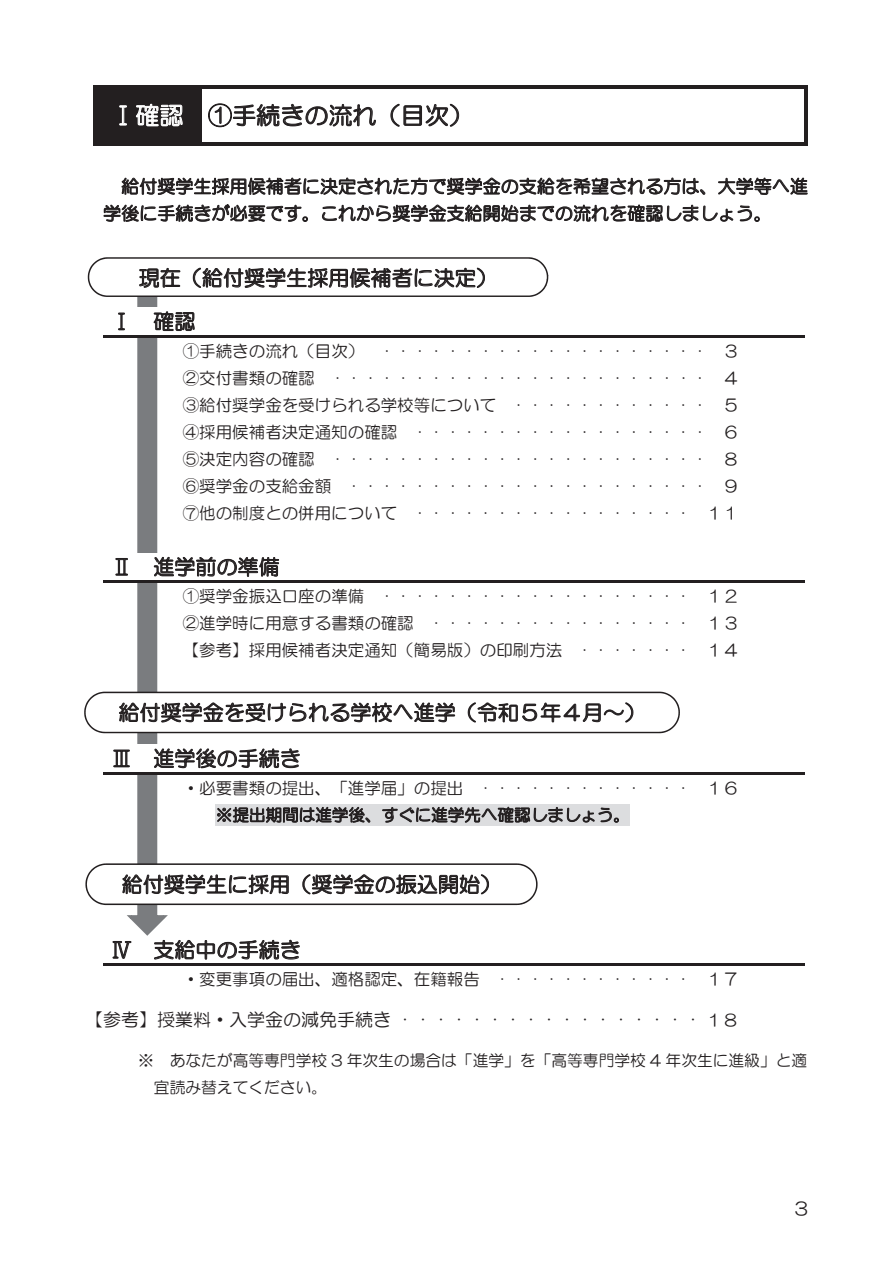
<style>
.page{position:relative;width:893px;height:1263px;background:#fff}
.page>*{position:absolute;margin:0;border:0;box-sizing:border-box;transform-origin:0 0}
.t1{font:24px "HG Maru Gothic MPRO";letter-spacing:.005em;color:#231f20}
.t2{font:21px "HG Maru Gothic MPRO";letter-spacing:.005em;color:#231f20}
.t3{font:18px/27px "HG Maru Gothic MPRO";letter-spacing:.005em;color:#231f20}
.t4{font:16.5px/27px "HG Maru Gothic MPRO";color:#231f20;text-align:justify}
.t5{font:15.75px/27px "HG Maru Gothic MPRO";color:#231f20}
.s1{color:#fff}
.s2{font-size:16.5px}
</style>
<div class="page">
<div style="left:97px;top:88px;width:101px;height:54px;background:#231f20"></div>
<svg style="left:119px;top:105px;width:8px;height:20px"></svg>
<svg style="left:136px;top:104px;width:47px;height:22px"></svg>
<svg style="left:208px;top:103px;width:168px;height:25px"></svg>
<svg style="left:390px;top:104px;width:69px;height:23px"></svg>
<hr style="left:93px;top:85px;width:105px;height:3px;background:#231f20">
<hr style="left:198px;top:85px;width:607px;height:3px;background:#231f20">
<hr style="left:93px;top:88px;width:4px;height:58px;background:#231f20">
<hr style="left:93px;top:142px;width:105px;height:4px;background:#231f20">
<hr style="left:198px;top:88px;width:4px;height:58px;background:#231f20">
<hr style="left:202px;top:142px;width:603px;height:4px;background:#231f20">
<hr style="left:805px;top:88px;width:3px;height:58px;background:#231f20">
<hr style="left:103px;top:335px;width:702px;height:2px;background:#231f20">
<hr style="left:103px;top:580px;width:702px;height:3px;background:#231f20">
<hr style="left:103px;top:772px;width:702px;height:2px;background:#231f20">
<hr style="left:103px;top:963px;width:702px;height:3px;background:#231f20">
<svg style="left:84px;top:257px;width:596px;height:703px"></svg>
<svg style="left:104px;top:177px;width:704px;height:45px"></svg>
<p class="t1" style="left:111px;top:103px;width:363px"><span class="s1">Ⅰ確認</span> ①手続きの流れ（目次）</p>
<p class="t3" style="left:103px;top:173px;width:706px;text-indent:18px">給付奨学生採用候補者に決定された方で奨学金の支給を希望される方は、大学等へ進学後に手続きが必要です。これから奨学金支給開始までの流れを確認しましょう。</p>
<p class="t2" style="left:139px;top:267px;width:360px">現在（給付奨学生採用候補者に決定）</p>
<p class="t2" style="left:111px;top:311px;width:86px">Ⅰ 確認</p>
<p class="t4" style="left:183px;top:337px;width:558px">①手続きの流れ（目次） ···················· ３<br>②交付書類の確認 ······················· ４<br>③給付奨学金を受けられる学校等について ············ ５<br>④採用候補者決定通知の確認 ·················· ６<br>⑤決定内容の確認 ······················· ８<br>⑥奨学金の支給金額 ······················ ９<br>⑦他の制度との併用について ················· １１</p>
<p class="t2" style="left:111px;top:556px;width:170px">Ⅱ 進学前の準備</p>
<p class="t4" style="left:183px;top:583px;width:558px">①奨学金振込口座の準備 ··················· １２<br>②進学時に用意する書類の確認 ················ １３【参考】採用候補者決定通知（簡易版）の印刷方法 ······· １４</p>
<p class="t2" style="left:118px;top:702px;width:528px">給付奨学金を受けられる学校へ進学（令和５年４月～）</p>
<p class="t2" style="left:111px;top:748px;width:191px">Ⅲ 進学後の手続き</p>
<p class="t4" style="left:216px;top:774px;width:525px;text-indent:-33px">・必要書類の提出、「進学届」の提出 ············· １６※提出期間は進学後、すぐに進学先へ確認しましょう。</p>
<p class="t2" style="left:122px;top:874px;width:381px">給付奨学生に採用（奨学金の振込開始）</p>
<p class="t2" style="left:111px;top:939px;width:191px">Ⅳ 支給中の手続き</p>
<p class="t4" style="left:183px;top:966px;width:558px">・変更事項の届出、適格認定、在籍報告 ············ １７</p>
<p class="t3" style="left:85px;top:1006px;width:655px">【参考】授業料・入学金の減免手続き ················· <span class="s2">１８</span></p>
<p class="t5" style="left:154px;top:1047px;width:655px;text-indent:-16px">※ あなたが高等専門学校 3 年次生の場合は「進学」を「高等専門学校 4 年次生に進級」と適宜読み替えてください。</p>
<p class="t3" style="left:795px;top:1195px;width:15px">3</p>
</div>
